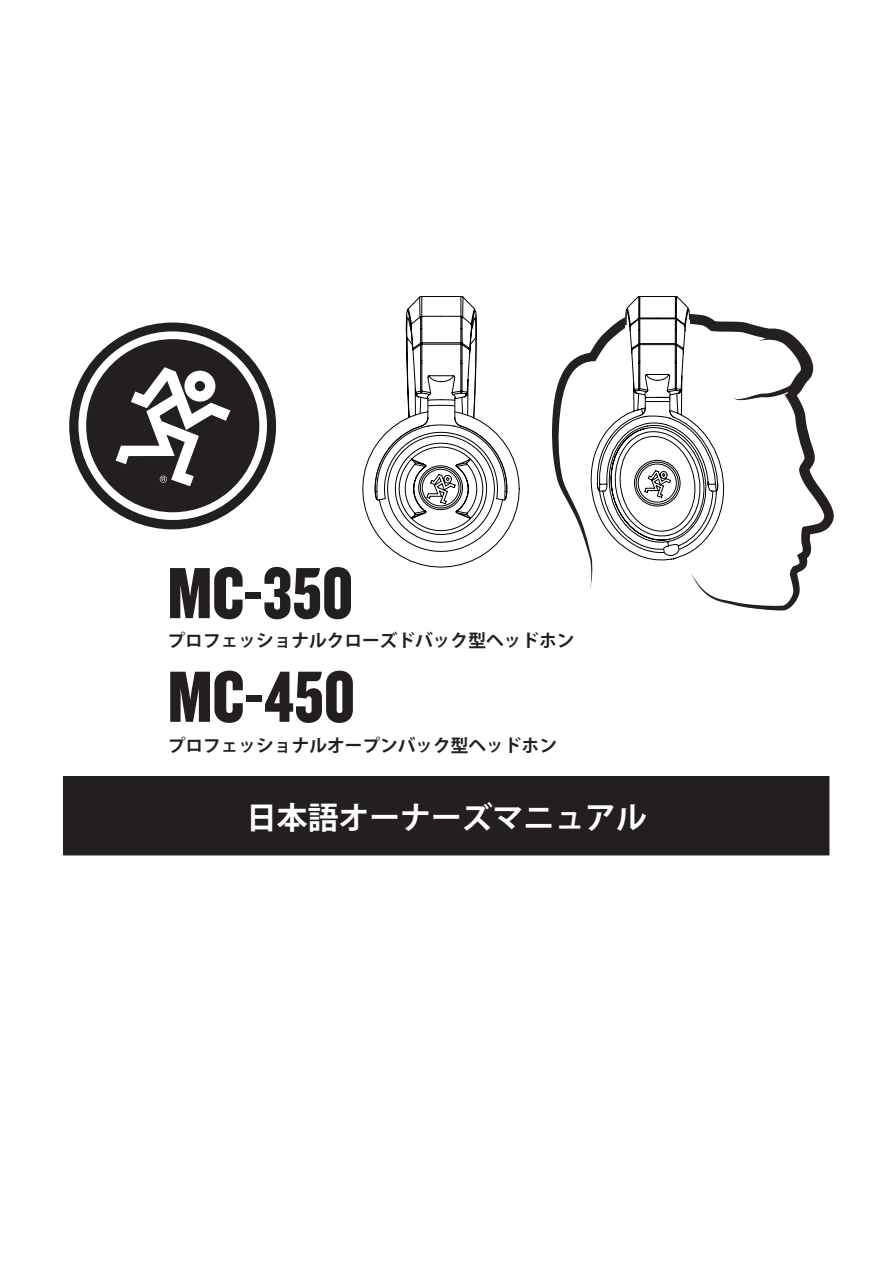
<style>
.page{position:relative;width:893px;height:1263px;background:#fff}
.page>*{position:absolute;margin:0;border:0;box-sizing:border-box;transform-origin:0 0}
.t1{font:75.3px "Knockout 69 Full Liteweight";color:#231f20}
.t2{font:700 30.9px "Koz Go Pr 6 N";color:#fff}
.t3{font:700 17.7px "Koz Go Pr 6 N";color:#231f20}
</style>
<div class="page">
<div style="left:64px;top:777px;width:765px;height:78px;background:#231f20"></div>
<div style="left:64px;top:776px;width:765px;height:79px;border:1px solid #231f20"></div>
<div style="left:69px;top:322px;width:207px;height:207px;background:#231f20;border-radius:50%"></div>
<svg style="left:78px;top:331px;width:189px;height:189px"></svg>
<svg style="left:362px;top:296px;width:158px;height:272px"></svg>
<div style="left:418px;top:465px;width:45px;height:45px;border:1px solid #000;border-radius:50%"></div>
<div style="left:420px;top:467px;width:41px;height:41px;border:1px solid #000;border-radius:50%"></div>
<div style="left:422px;top:469px;width:37px;height:37px;border:1px solid #000;border-radius:50%"></div>
<svg style="left:552px;top:384px;width:282px;height:143px"></svg>
<svg style="left:558px;top:351px;width:33px;height:237px"></svg>
<svg style="left:591px;top:296px;width:238px;height:314px"></svg>
<div style="left:634px;top:460px;width:46px;height:46px;border:1px solid #000;border-radius:50%"></div>
<div style="left:636px;top:462px;width:43px;height:42px;border:1px solid #000;border-radius:50%"></div>
<div style="left:638px;top:464px;width:38px;height:38px;border:1px solid #000;border-radius:50%"></div>
<p class="t1" style="left:168px;top:546px;width:187px">MC-350</p>
<p class="t3" style="left:168px;top:631px;width:408px">プロフェッショナルクローズドバック型ヘッドホン</p>
<p class="t1" style="left:168px;top:650px;width:189px">MC-450</p>
<p class="t3" style="left:168px;top:736px;width:391px">プロフェッショナルオープンバック型ヘッドホン</p>
<p class="t2" style="left:246px;top:800px;width:402px">日本語オーナーズマニュアル</p>
</div>
